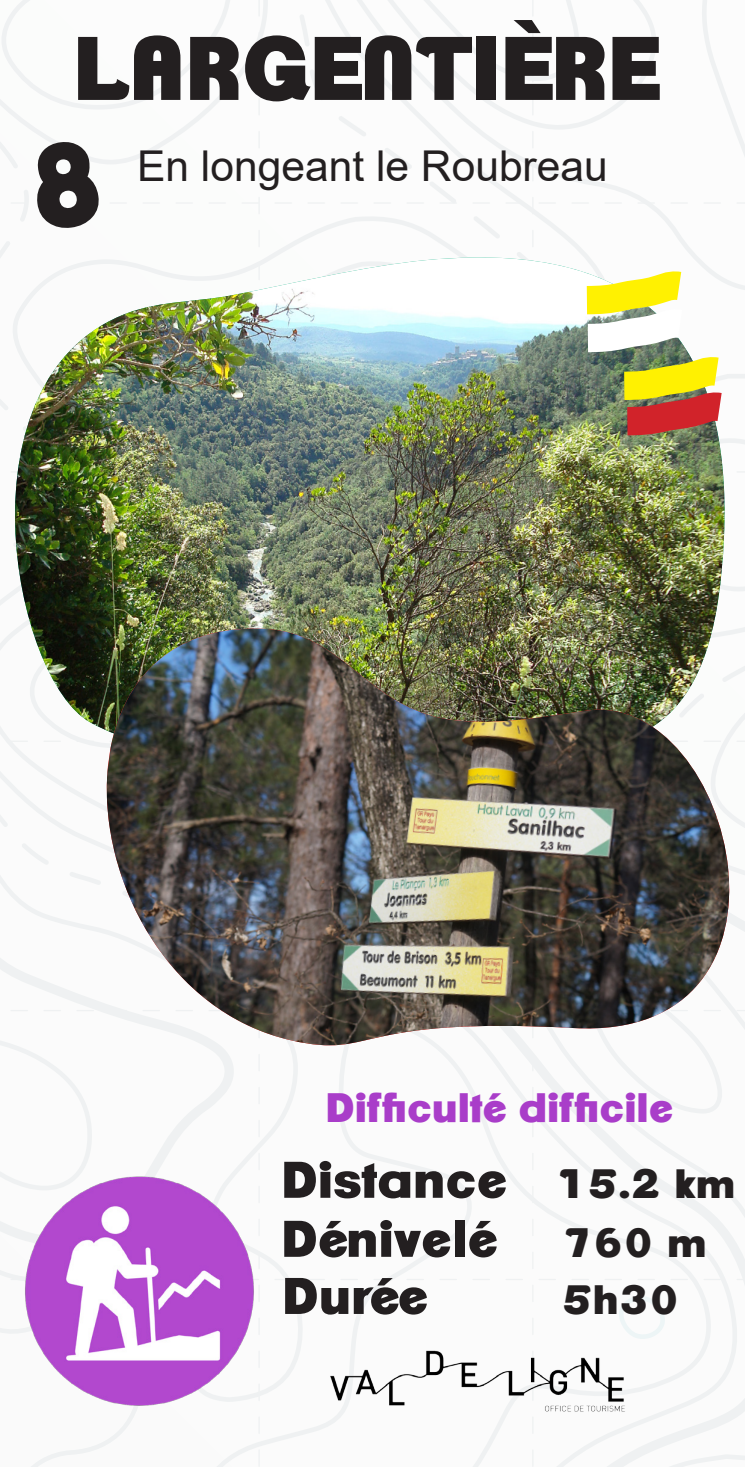
<style>
.page{position:relative;width:745px;height:1467px;background:#fff}
.page>*{position:absolute;margin:0;border:0;box-sizing:border-box;transform-origin:0 0}
.t1{font:800 87.5px "Clemente P Daq";color:#231f20}
.t2{font:800 50px "Clemente P Daq";color:#231f20}
.t3{font:42.5px "Arial";color:#231f20}
.t4{font:800 40px "Clemente P Daq";color:#a93dc9}
.t5{font:800 40px "Clemente P Daq";color:#231f20}
.s1{font-size:40px}
</style>
<div class="page">
<img style="left:0;top:0;width:744px;height:1467px">
<p class="t1" style="left:73px;top:15px;width:591px">LARGENTIÈRE</p>
<p class="t3" style="left:137px;top:137px;width:472px">En longeant le Roubreau</p>
<p class="t4" style="left:325px;top:1083px;width:349px">Difficulté difficile</p>
<p class="t2" style="left:281px;top:1149px;width:455px">Distance <span class="s1">15.2 km</span></p>
<p class="t2" style="left:281px;top:1208px;width:215px">Dénivelé</p>
<p class="t5" style="left:562px;top:1218px;width:145px">760 m</p>
<p class="t2" style="left:282px;top:1265px;width:148px">Durée</p>
<p class="t5" style="left:562px;top:1275px;width:118px">5h30</p>
</div>
